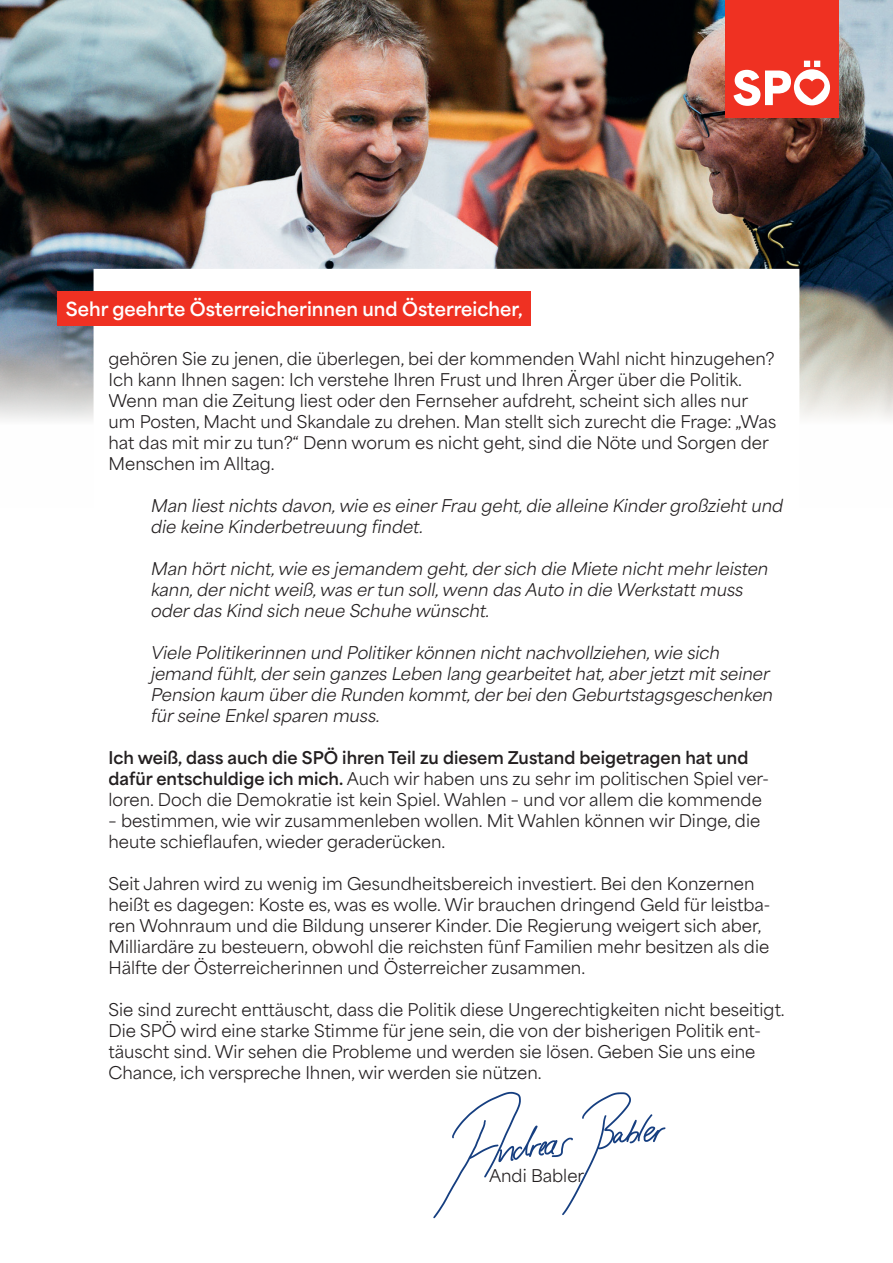
<style>
.page{position:relative;width:893px;height:1263px;background:#fff}
.page>*{position:absolute;margin:0;border:0;box-sizing:border-box;transform-origin:0 0}
.t1{font:700 18.3px "Area Normal";color:#fff}
.t2{font:16.5px/21px "Area Normal";color:#231f20}
.t3{font:italic 16.5px/21px "Area Normal";color:#231f20}
.s1{font-weight:700}
</style>
<div class="page">
<img style="left:0;top:0;width:893px;height:421px">
<svg style="left:86px;top:261px;width:721px;height:160px"></svg>
<img style="left:433px;top:1091px;width:233px;height:128px">
<div style="left:57px;top:291px;width:474px;height:34px;background:#ef3122"></div>
<div style="left:726px;top:0;width:113px;height:117px;background:#ef3122"></div>
<svg style="left:733px;top:61px;width:97px;height:45px"></svg>
<p class="t1" style="left:66px;top:293px;width:458px">Sehr geehrte Österreicherinnen und Österreicher,</p>
<p class="t2" style="left:109px;top:346px;width:669px">gehören Sie zu jenen, die überlegen, bei der kommenden Wahl nicht hinzugehen?<br>Ich kann Ihnen sagen: Ich verstehe Ihren Frust und Ihren Ärger über die Politik.<br>Wenn man die Zeitung liest oder den Fernseher aufdreht, scheint sich alles nur um Posten, Macht und Skandale zu drehen. Man stellt sich zurecht die Frage: „Was hat das mit mir zu tun?“ Denn worum es nicht geht, sind die Nöte und Sorgen der Menschen im Alltag.</p>
<p class="t3" style="left:151px;top:493px;width:634px">Man liest nichts davon, wie es einer Frau geht, die alleine Kinder großzieht und die keine Kinderbetreuung findet.</p>
<p class="t3" style="left:151px;top:556px;width:619px">Man hört nicht, wie es jemandem geht, der sich die Miete nicht mehr leisten kann, der nicht weiß, was er tun soll, wenn das Auto in die Werkstatt muss oder das Kind sich neue Schuhe wünscht.</p>
<p class="t3" style="left:151px;top:640px;width:623px">Viele Politikerinnen und Politiker können nicht nachvollziehen, wie sich jemand fühlt, der sein ganzes Leben lang gearbeitet hat, aber jetzt mit seiner Pension kaum über die Runden kommt, der bei den Geburtstagsgeschenken für seine Enkel sparen muss.</p>
<p class="t2" style="left:109px;top:745px;width:662px"><span class="s1">Ich weiß, dass auch die SPÖ ihren Teil zu diesem Zustand beigetragen hat und dafür entschuldige ich mich.</span> Auch wir haben uns zu sehr im politischen Spiel ver&shy;loren. Doch die Demokratie ist kein Spiel. Wahlen – und vor allem die kommende</p>
<p class="t2" style="left:109px;top:808px;width:653px">– bestimmen, wie wir zusammenleben wollen. Mit Wahlen können wir Dinge, die heute schieflaufen, wieder geraderücken.</p>
<p class="t2" style="left:109px;top:871px;width:663px">Seit Jahren wird zu wenig im Gesundheitsbereich investiert. Bei den Konzernen heißt es dagegen: Koste es, was es wolle. Wir brauchen dringend Geld für leistba&shy;ren Wohnraum und die Bildung unserer Kinder. Die Regierung weigert sich aber, Milliardäre zu besteuern, obwohl die reichsten fünf Familien mehr besitzen als die Hälfte der Österreicherinnen und Österreicher zusammen.</p>
<p class="t2" style="left:109px;top:997px;width:678px">Sie sind zurecht enttäuscht, dass die Politik diese Ungerechtigkeiten nicht beseitigt.<br>Die SPÖ wird eine starke Stimme für jene sein, die von der bisherigen Politik ent&shy;täuscht sind. Wir sehen die Probleme und werden sie lösen. Geben Sie uns eine Chance, ich verspreche Ihnen, wir werden sie nützen.</p>
<p class="t2" style="left:489px;top:1163px;width:97px">Andi Babler</p>
</div>
